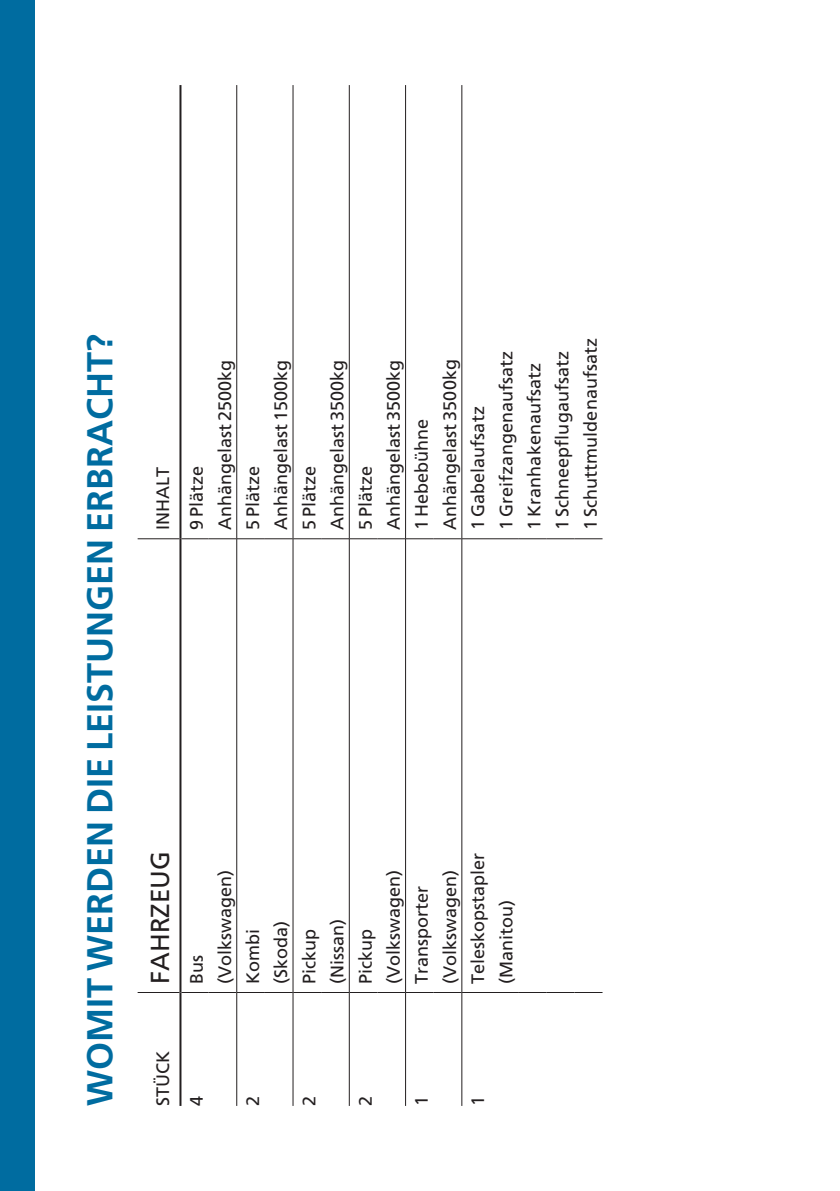
<style>
.page{position:relative;width:840px;height:1191px;background:#fff}
.page>*{position:absolute;margin:0;border:0;box-sizing:border-box;transform-origin:0 0}
.t1{font:700 36px "Frutiger CE";color:#006ca0}
.t2{font:26px "Frutiger CE";color:#231f20}
.t3{font:18px/28px "Frutiger CE";color:#231f20}
</style>
<div class="page">
<hr style="left:236px;top:992px;width:1px;height:114px;background:#231f20">
<hr style="left:236px;top:539px;width:1px;height:453px;background:#231f20">
<hr style="left:236px;top:85px;width:1px;height:454px;background:#231f20">
<hr style="left:292px;top:992px;width:1px;height:114px;background:#231f20">
<hr style="left:292px;top:539px;width:1px;height:453px;background:#231f20">
<hr style="left:292px;top:85px;width:1px;height:454px;background:#231f20">
<hr style="left:349px;top:992px;width:1px;height:114px;background:#231f20">
<hr style="left:349px;top:539px;width:1px;height:453px;background:#231f20">
<hr style="left:349px;top:85px;width:1px;height:454px;background:#231f20">
<hr style="left:405px;top:992px;width:1px;height:114px;background:#231f20">
<hr style="left:405px;top:539px;width:1px;height:453px;background:#231f20">
<hr style="left:405px;top:85px;width:1px;height:454px;background:#231f20">
<hr style="left:461px;top:992px;width:1px;height:114px;background:#231f20">
<hr style="left:461px;top:539px;width:1px;height:453px;background:#231f20">
<hr style="left:461px;top:85px;width:1px;height:454px;background:#231f20">
<svg style="left:181px;top:992px;width:421px;height:1px"></svg>
<svg style="left:181px;top:538px;width:421px;height:1px"></svg>
<hr style="left:137px;top:992px;width:42px;height:1px;background:#231f20">
<hr style="left:137px;top:538px;width:42px;height:1px;background:#231f20">
<hr style="left:179px;top:992px;width:2px;height:114px;background:#231f20">
<hr style="left:179px;top:539px;width:2px;height:453px;background:#231f20">
<hr style="left:179px;top:85px;width:2px;height:454px;background:#231f20">
<div style="left:0;top:0;width:34px;height:1191px;background:#006ca0"></div>
<h1 class="t1" style="left:78px;top:1106px;width:774px;rotate:-90deg">WOMIT WERDEN DIE LEISTUNGEN ERBRACHT?</h1>
<p class="t3" style="left:149px;top:530px;width:64px;rotate:-90deg">INHALT</p>
<p class="t3" style="left:182px;top:530px;width:66px;rotate:-90deg">9 Plätze</p>
<p class="t3" style="left:210px;top:530px;width:172px;rotate:-90deg">Anhängelast 2500kg</p>
<p class="t3" style="left:239px;top:530px;width:66px;rotate:-90deg">5 Plätze</p>
<p class="t3" style="left:267px;top:530px;width:172px;rotate:-90deg">Anhängelast 1500kg</p>
<p class="t3" style="left:295px;top:530px;width:66px;rotate:-90deg">5 Plätze</p>
<p class="t3" style="left:323px;top:530px;width:172px;rotate:-90deg">Anhängelast 3500kg</p>
<p class="t3" style="left:351px;top:530px;width:66px;rotate:-90deg">5 Plätze</p>
<p class="t3" style="left:379px;top:530px;width:172px;rotate:-90deg">Anhängelast 3500kg</p>
<p class="t3" style="left:407px;top:530px;width:113px;rotate:-90deg">1 Hebebühne</p>
<p class="t3" style="left:435px;top:530px;width:172px;rotate:-90deg">Anhängelast 3500kg</p>
<p class="t3" style="left:463px;top:530px;width:125px;rotate:-90deg">1 Gabelaufsatz</p>
<p class="t3" style="left:491px;top:530px;width:193px;rotate:-90deg">1 Greifzangenaufsatz<br>1 Kranhakenaufsatz<br>1 Schneepflugaufsatz<br>1 Schuttmuldenaufsatz</p>
<h2 class="t2" style="left:145px;top:984px;width:134px;rotate:-90deg">FAHRZEUG</h2>
<p class="t3" style="left:182px;top:984px;width:30px;rotate:-90deg">Bus</p>
<p class="t3" style="left:210px;top:984px;width:116px;rotate:-90deg">(Volkswagen)</p>
<p class="t3" style="left:239px;top:984px;width:57px;rotate:-90deg">Kombi</p>
<p class="t3" style="left:267px;top:984px;width:64px;rotate:-90deg">(Skoda)</p>
<p class="t3" style="left:295px;top:984px;width:57px;rotate:-90deg">Pickup</p>
<p class="t3" style="left:323px;top:984px;width:66px;rotate:-90deg">(Nissan)</p>
<p class="t3" style="left:351px;top:983px;width:57px;rotate:-90deg">Pickup</p>
<p class="t3" style="left:379px;top:983px;width:116px;rotate:-90deg">(Volkswagen)</p>
<p class="t3" style="left:407px;top:983px;width:100px;rotate:-90deg">Transporter</p>
<p class="t3" style="left:435px;top:983px;width:116px;rotate:-90deg">(Volkswagen)</p>
<p class="t3" style="left:463px;top:983px;width:133px;rotate:-90deg">Teleskopstapler</p>
<p class="t3" style="left:491px;top:983px;width:85px;rotate:-90deg">(Manitou)</p>
<p class="t3" style="left:149px;top:1106px;width:57px;rotate:-90deg">STÜCK</p>
<p class="t3" style="left:182px;top:1106px;width:12px;rotate:-90deg">4</p>
<p class="t3" style="left:239px;top:1105px;width:12px;rotate:-90deg">2</p>
<p class="t3" style="left:295px;top:1105px;width:12px;rotate:-90deg">2</p>
<p class="t3" style="left:351px;top:1105px;width:12px;rotate:-90deg">2</p>
<p class="t3" style="left:407px;top:1105px;width:12px;rotate:-90deg">1</p>
<p class="t3" style="left:463px;top:1105px;width:12px;rotate:-90deg">1</p>
</div>
